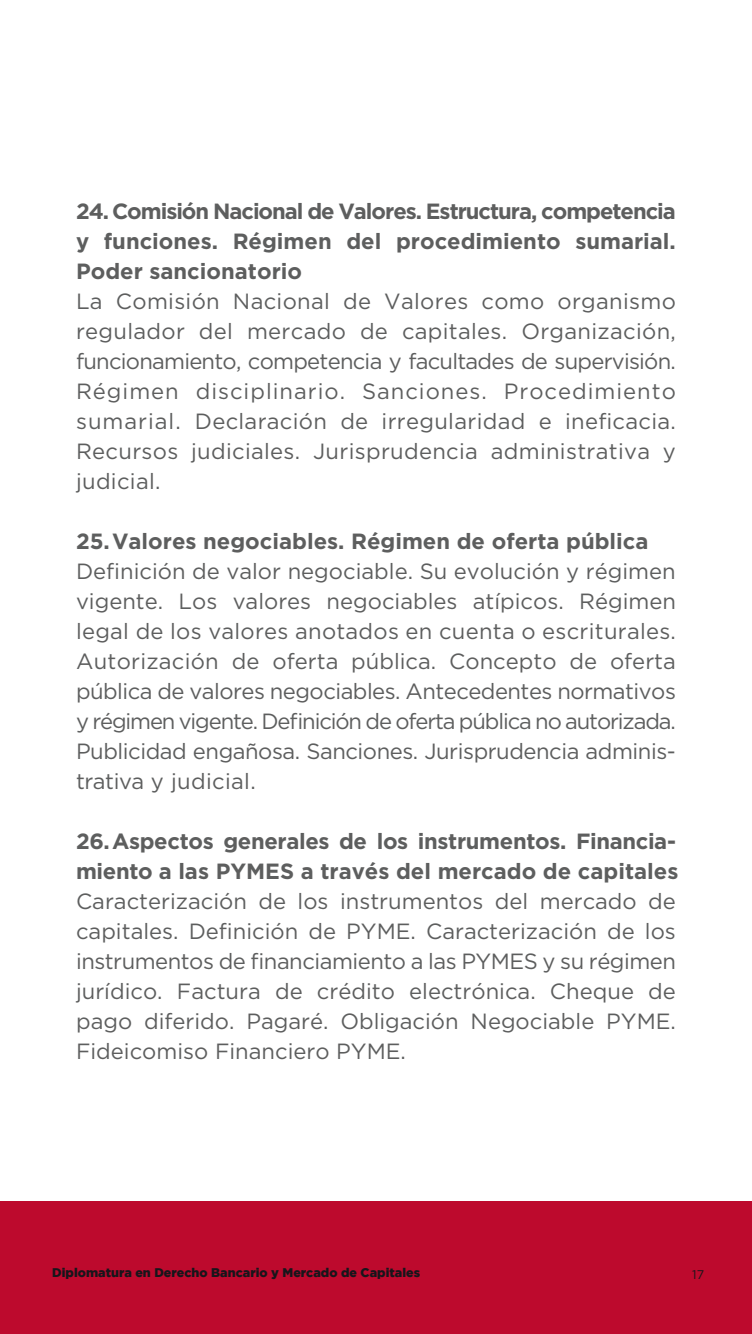
<style>
.page{position:relative;width:752px;height:1334px;background:#fff}
.page>*{position:absolute;margin:0;border:0;box-sizing:border-box;transform-origin:0 0}
.t1{font:22px/30px "Gotham";color:#5d5e5e;text-align:justify}
.t2{font:700 22px/30px "Gotham";color:#5d5e5e;text-align:justify}
.t3{font:900 12.5px "Gotham";color:#17161b}
.t4{font:12.5px "Gotham";color:#17161b}
</style>
<div class="page">
<div style="left:0;top:1201px;width:752px;height:133px;background:#bd0a2d"></div>
<p class="t2" style="left:76px;top:196px;width:601px">24. Comisión Nacional de Valores. Estructura, competencia y funciones. Régimen del procedimiento sumarial.<br>Poder sancionatorio</p>
<p class="t1" style="left:76px;top:286px;width:601px">La Comisión Nacional de Valores como organismo regulador del mercado de capitales. Organización, funcionamiento, competencia y facultades de supervisión.<br>Régimen disciplinario. Sanciones. Procedimiento sumarial. Declaración de irregularidad e ineficacia.<br>Recursos judiciales. Jurisprudencia administrativa y judicial.</p>
<p class="t2" style="left:76px;top:526px;width:574px">25. Valores negociables. Régimen de oferta pública</p>
<p class="t1" style="left:76px;top:556px;width:601px">Definición de valor negociable. Su evolución y régimen vigente. Los valores negociables atípicos. Régimen legal de los valores anotados en cuenta o escriturales.<br>Autorización de oferta pública. Concepto de oferta pública de valores negociables. Antecedentes normativos y régimen vigente. Definición de oferta pública no autorizada.<br>Publicidad engañosa. Sanciones. Jurisprudencia adminis&shy;trativa y judicial.</p>
<p class="t2" style="left:76px;top:826px;width:603px">26. Aspectos generales de los instrumentos. Financia&shy;miento a las PYMES a través del mercado de capitales</p>
<p class="t1" style="left:76px;top:886px;width:601px">Caracterización de los instrumentos del mercado de capitales. Definición de PYME. Caracterización de los instrumentos de financiamiento a las PYMES y su régimen jurídico. Factura de crédito electrónica. Cheque de pago diferido. Pagaré. Obligación Negociable PYME.<br>Fideicomiso Financiero PYME.</p>
<p class="t3" style="left:52px;top:1266px;width:369px">Diplomatura en Derecho Bancario y Mercado de Capitales</p>
<p class="t4" style="left:692px;top:1267px;width:13px">17</p>
</div>
